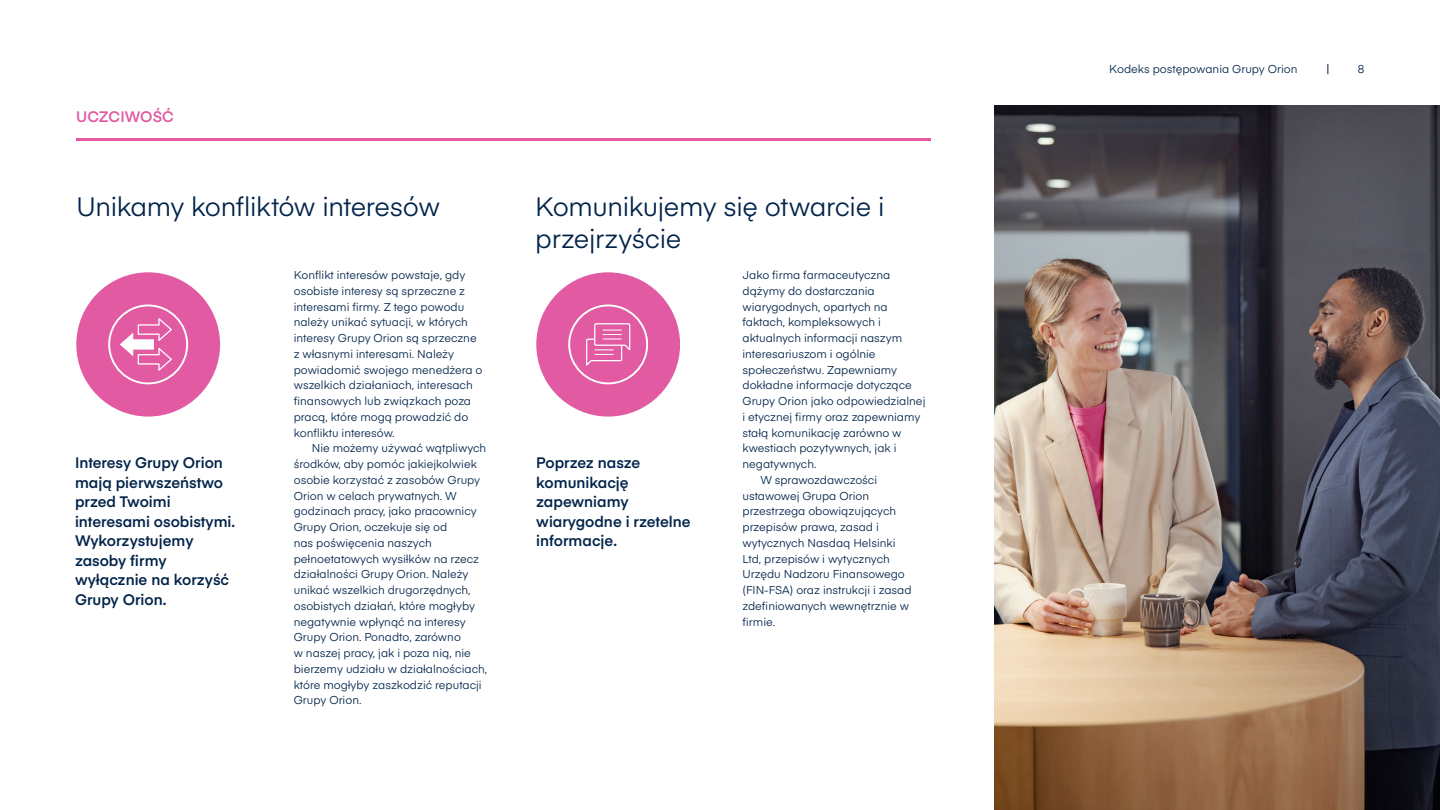
<style>
.page{position:relative;width:1440px;height:810px;background:#fff}
.page>*{position:absolute;margin:0;border:0;box-sizing:border-box;transform-origin:0 0}
.h1_subsub_blue{font:26.25px/32.2px "Eina 03";letter-spacing:-.02em;color:#00234a}
.ingressi{font:600 15px/19.5px "Eina 03";color:#00234a}
.h1_sub{font:600 15px "Eina 03";color:#e15aa2}
.Leipis_indent{font:11.25px/15.8px "Eina 03";color:#00234a}
.Leipis{font:11.25px/15.8px "Eina 03";color:#00234a}
</style>
<div class="page">
<div style="left:536px;top:272px;width:144px;height:145px;background:#e15aa2;border-radius:50%"></div>
<div style="left:568px;top:305px;width:80px;height:79px;border:2px solid #fff;border-radius:50%"></div>
<svg style="left:586px;top:323px;width:45px;height:43px"></svg>
<div style="left:76px;top:272px;width:144px;height:145px;background:#e15aa2;border-radius:50%"></div>
<div style="left:108px;top:305px;width:80px;height:79px;border:2px solid #fff;border-radius:50%"></div>
<svg style="left:120px;top:316px;width:52px;height:57px"></svg>
<img style="left:994px;top:106px;width:446px;height:704px">
<hr style="left:76px;top:138px;width:855px;height:3px;background:#e15aa2">
<p class="h1_sub" style="left:76px;top:105px;width:99px">UCZCIWOŚĆ</p>
<p class="h1_subsub_blue" style="left:77px;top:189px;width:365px">Unikamy konfliktów interesów</p>
<p class="ingressi" style="left:75px;top:452px;width:162px">Interesy Grupy Orion mają pierwszeństwo przed Twoimi interesami osobistymi.<br>Wykorzystujemy zasoby firmy wyłącznie na korzyść<br>Grupy Orion.</p>
<p class="Leipis" style="left:294px;top:266px;width:190px">Konflikt interesów powstaje, gdy osobiste interesy są sprzeczne z interesami firmy. Z tego powodu należy unikać sytuacji, w których interesy Grupy Orion są sprzeczne z własnymi interesami. Należy powiadomić swojego menedżera o wszelkich działaniach, interesach finansowych lub związkach poza pracą, które mogą prowadzić do konfliktu interesów.</p>
<p class="Leipis_indent" style="left:294px;top:440px;width:195px;text-indent:18px">Nie możemy używać wątpliwych środków, aby pomóc jakiejkolwiek osobie korzystać z zasobów Grupy<br>Orion w celach prywatnych. W godzinach pracy, jako pracownicy<br>Grupy Orion, oczekuje się od<br>nas poświęcenia naszych pełnoetatowych wysiłków na rzecz działalności Grupy Orion. Należy unikać wszelkich drugorzędnych, osobistych działań, które mogłyby negatywnie wpłynąć na interesy<br>Grupy Orion. Ponadto, zarówno<br>w naszej pracy, jak i poza nią, nie bierzemy udziału w działalnościach, które mogłyby zaszkodzić reputacji<br>Grupy Orion.</p>
<p class="h1_subsub_blue" style="left:535px;top:189px;width:351px">Komunikujemy się otwarcie i przejrzyście</p>
<p class="ingressi" style="left:536px;top:452px;width:156px">Poprzez nasze komunikację zapewniamy wiarygodne i rzetelne informacje.</p>
<p class="Leipis" style="left:743px;top:266px;width:184px">Jako firma farmaceutyczna dążymy do dostarczania wiarygodnych, opartych na faktach, kompleksowych i aktualnych informacji naszym interesariuszom i ogólnie społeczeństwu. Zapewniamy dokładne informacje dotyczące<br>Grupy Orion jako odpowiedzialnej i etycznej firmy oraz zapewniamy stałą komunikację zarówno w kwestiach pozytywnych, jak i negatywnych.</p>
<p class="Leipis_indent" style="left:743px;top:471px;width:171px;text-indent:18px">W sprawozdawczości ustawowej Grupa Orion przestrzega obowiązujących przepisów prawa, zasad i wytycznych Nasdaq Helsinki<br>Ltd, przepisów i wytycznych<br>Urzędu Nadzoru Finansowego (FIN-FSA) oraz instrukcji i zasad zdefiniowanych wewnętrznie w firmie.</p>
<p class="Leipis_indent" style="left:1109px;top:61px;width:190px">Kodeks postępowania Grupy Orion</p>
<p class="Leipis_indent" style="left:1358px;top:61px;width:8px">8</p>
</div>
